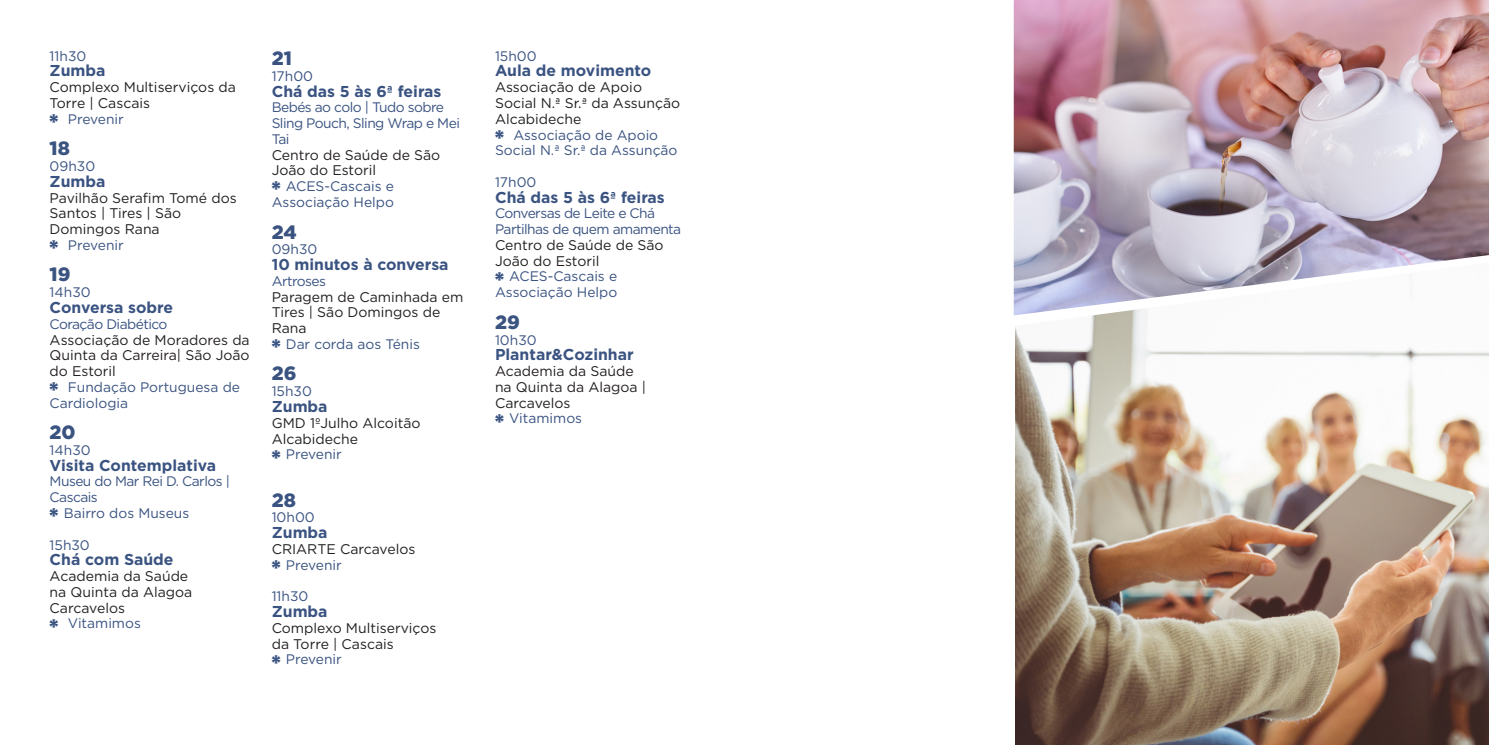
<style>
.page{position:relative;width:1489px;height:745px;background:#fff}
.page>*{position:absolute;margin:0;border:0;box-sizing:border-box;transform-origin:0 0}
.t1{font:900 19.25px "Gotham";color:#3a5381}
.t2{font:700 15.75px "Gotham";color:#3a5381}
.t3{font:14px/15.8px "Gotham";color:#231f20}
.t4{font:13.83px/15.8px "Gotham";color:#3a5381}
.t5{font:13.83px/15.8px "Gotham";letter-spacing:-.04em;color:#3a5381}
.s1{font-weight:900;font-size:21px}
</style>
<div class="page">
<img style="left:1013px;top:0;width:475px;height:315px">
<img style="left:1014px;top:262px;width:474px;height:482px">
<p class="t4" style="left:50px;top:48px;width:38px">11h30</p>
<p class="t2" style="left:50px;top:60px;width:57px">Zumba</p>
<p class="t3" style="left:50px;top:79px;width:188px">Complexo Multiserviços da<br>Torre | Cascais</p>
<p class="t4" style="left:50px;top:111px;width:76px"><span class="s1">*</span> Prevenir</p>
<p class="t1" style="left:50px;top:135px;width:22px">18</p>
<p class="t4" style="left:50px;top:158px;width:47px">09h30</p>
<p class="t2" style="left:50px;top:171px;width:57px">Zumba</p>
<p class="t3" style="left:50px;top:189px;width:189px">Pavilhão Serafim Tomé dos<br>Santos | Tires | São</p>
<p class="t3" style="left:50px;top:221px;width:112px">Domingos Rana</p>
<p class="t4" style="left:50px;top:237px;width:76px"><span class="s1">*</span> Prevenir</p>
<p class="t1" style="left:50px;top:261px;width:22px">19</p>
<p class="t4" style="left:50px;top:284px;width:43px">14h30</p>
<p class="t2" style="left:50px;top:297px;width:125px">Conversa sobre</p>
<p class="t5" style="left:50px;top:315px;width:119px">Coração Diabético</p>
<p class="t3" style="left:50px;top:331px;width:202px;text-align:justify">Associação de Moradores da Quinta da Carreira| São João do Estoril</p>
<p class="t4" style="left:50px;top:378px;width:192px"><span class="s1">*</span> Fundação Portuguesa de<br>Cardiologia</p>
<p class="t1" style="left:50px;top:419px;width:28px">20</p>
<p class="t4" style="left:50px;top:441px;width:43px">14h30</p>
<p class="t2" style="left:50px;top:454px;width:168px">Visita Contemplativa</p>
<p class="t5" style="left:50px;top:473px;width:182px">Museu do Mar Rei D. Carlos |<br>Cascais</p>
<p class="t4" style="left:50px;top:504px;width:141px"><span class="s1">*</span> Bairro dos Museus</p>
<p class="t4" style="left:50px;top:536px;width:42px">15h30</p>
<p class="t2" style="left:50px;top:549px;width:125px">Chá com Saúde</p>
<p class="t3" style="left:50px;top:567px;width:144px">Academia da Saúde na Quinta da Alagoa<br>Carcavelos</p>
<p class="t4" style="left:50px;top:615px;width:93px"><span class="s1">*</span> Vitamimos</p>
<p class="t1" style="left:272px;top:45px;width:22px">21</p>
<p class="t4" style="left:272px;top:68px;width:43px">17h00</p>
<p class="t2" style="left:272px;top:80px;width:171px">Chá das 5 às 6ª feiras</p>
<p class="t5" style="left:272px;top:99px;width:190px">Bebés ao colo | Tudo sobre<br>Sling Pouch, Sling Wrap e Mei<br>Tai</p>
<p class="t3" style="left:272px;top:146px;width:170px">Centro de Saúde de São<br>João do Estoril</p>
<p class="t4" style="left:272px;top:178px;width:124px"><span class="s1">*</span> ACES-Cascais e</p>
<p class="t4" style="left:272px;top:194px;width:124px">Associação Helpo</p>
<p class="t1" style="left:272px;top:218px;width:26px">24</p>
<p class="t4" style="left:272px;top:241px;width:47px">09h30</p>
<p class="t2" style="left:272px;top:254px;width:178px">10 minutos à conversa</p>
<p class="t5" style="left:272px;top:272px;width:56px">Artroses</p>
<p class="t3" style="left:272px;top:288px;width:193px">Paragem de Caminhada em<br>Tires | São Domingos de<br>Rana</p>
<p class="t4" style="left:272px;top:335px;width:150px"><span class="s1">*</span> Dar corda aos Ténis</p>
<p class="t1" style="left:272px;top:360px;width:26px">26</p>
<p class="t4" style="left:272px;top:383px;width:42px">15h30</p>
<p class="t2" style="left:272px;top:395px;width:57px">Zumba</p>
<p class="t3" style="left:272px;top:414px;width:150px">GMD 1ºJulho Alcoitão</p>
<p class="t3" style="left:272px;top:430px;width:88px">Alcabideche</p>
<p class="t4" style="left:272px;top:446px;width:72px"><span class="s1">*</span> Prevenir</p>
<p class="t1" style="left:272px;top:486px;width:26px">28</p>
<p class="t4" style="left:272px;top:509px;width:45px">10h00</p>
<p class="t2" style="left:272px;top:521px;width:57px">Zumba</p>
<p class="t3" style="left:272px;top:540px;width:145px">CRIARTE Carcavelos</p>
<p class="t4" style="left:272px;top:556px;width:72px"><span class="s1">*</span> Prevenir</p>
<p class="t4" style="left:272px;top:587px;width:38px">11h30</p>
<p class="t2" style="left:272px;top:600px;width:57px">Zumba</p>
<p class="t3" style="left:272px;top:619px;width:166px">Complexo Multiserviços da Torre | Cascais</p>
<p class="t4" style="left:272px;top:650px;width:72px"><span class="s1">*</span> Prevenir</p>
<p class="t4" style="left:495px;top:48px;width:43px">15h00</p>
<p class="t2" style="left:495px;top:60px;width:158px">Aula de movimento</p>
<p class="t3" style="left:495px;top:79px;width:187px">Associação de Apoio<br>Social N.ª Sr.ª da Assunção<br>Alcabideche</p>
<p class="t4" style="left:495px;top:126px;width:184px"><span class="s1">*</span> Associação de Apoio<br>Social N.ª Sr.ª da Assunção</p>
<p class="t4" style="left:495px;top:174px;width:43px">17h00</p>
<p class="t2" style="left:495px;top:186px;width:171px">Chá das 5 às 6ª feiras</p>
<p class="t5" style="left:495px;top:205px;width:162px">Conversas de Leite e Chá</p>
<p class="t5" style="left:495px;top:221px;width:188px">Partilhas de quem amamenta</p>
<p class="t3" style="left:495px;top:237px;width:170px">Centro de Saúde de São<br>João do Estoril</p>
<p class="t4" style="left:495px;top:268px;width:124px"><span class="s1">*</span> ACES-Cascais e<br>Associação Helpo</p>
<p class="t1" style="left:495px;top:308px;width:26px">29</p>
<p class="t4" style="left:495px;top:331px;width:43px">10h30</p>
<p class="t2" style="left:495px;top:344px;width:140px">Plantar&amp;Cozinhar</p>
<p class="t3" style="left:495px;top:363px;width:153px">Academia da Saúde na Quinta da Alagoa |<br>Carcavelos</p>
<p class="t4" style="left:495px;top:410px;width:89px"><span class="s1">*</span> Vitamimos</p>
</div>
